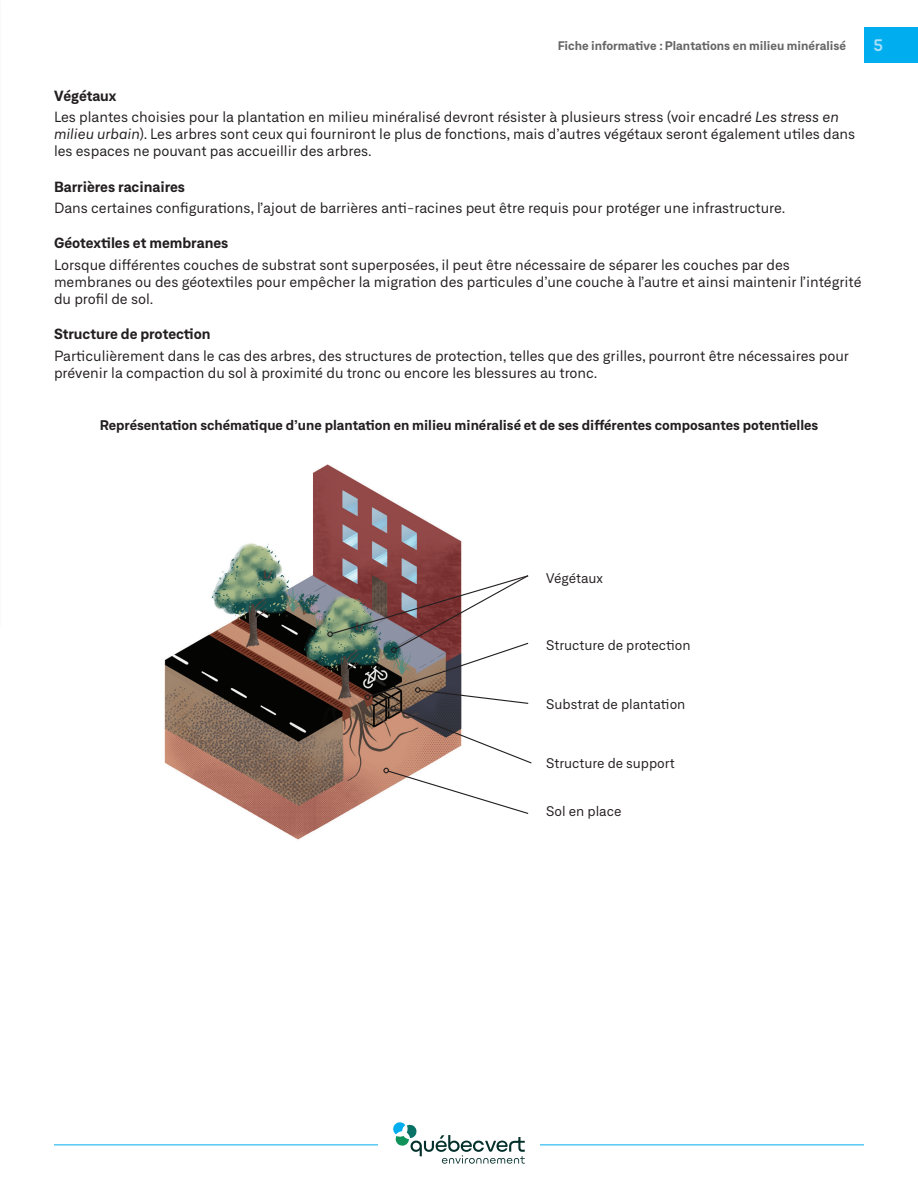
<style>
.page{position:relative;width:918px;height:1188px;background:#fff}
.page>*{position:absolute;margin:0;border:0;box-sizing:border-box;transform-origin:0 0}
.t1{font:700 15px "Ulm Grotesk";color:#aae0f9}
.Courant{font:14.25px/17.1px "Neufile Grotesk";color:#231f20}
.Heading_3{font:700 14.25px "Neufile Grotesk";color:#231f20}
.Graphique_Titre{font:700 13.5px "Neufile Grotesk";color:#231f20}
.t2{font:13.5px "Neufile Grotesk";color:#231f20}
.t3{font:700 12px "Neufile Grotesk";color:#666}
.s1{font-style:italic}
</style>
<div class="page">
<img style="left:164px;top:464px;width:298px;height:376px">
<svg style="left:327px;top:574px;width:205px;height:241px"></svg>
<hr style="left:54px;top:1144px;width:324px;height:1px;background:#00aeef">
<hr style="left:540px;top:1144px;width:324px;height:1px;background:#00aeef">
<svg style="left:393px;top:1122px;width:132px;height:42px"></svg>
<div style="left:864px;top:27px;width:54px;height:36px;background:#00aeef"></div>
<p class="t3" style="left:558px;top:38px;width:290px">Fiche informative : Plantations en milieu minéralisé</p>
<p class="t1" style="left:873px;top:36px;width:12px">5</p>
<p class="Heading_3" style="left:54px;top:86px;width:64px">Végétaux</p>
<p class="Courant" style="left:54px;top:108px;width:803px">Les plantes choisies pour la plantation en milieu minéralisé devront résister à plusieurs stress (voir encadré <span class="s1">Les stress en milieu urbain</span>). Les arbres sont ceux qui fourniront le plus de fonctions, mais d’autres végétaux seront également utiles dans les espaces ne pouvant pas accueillir des arbres.</p>
<p class="Heading_3" style="left:54px;top:177px;width:133px">Barrières racinaires</p>
<p class="Courant" style="left:54px;top:199px;width:733px">Dans certaines configurations, l’ajout de barrières anti‑racines peut être requis pour protéger une infrastructure.</p>
<p class="Heading_3" style="left:54px;top:234px;width:176px">Géotextiles et membranes</p>
<p class="Courant" style="left:54px;top:256px;width:809px">Lorsque différentes couches de substrat sont superposées, il peut être nécessaire de séparer les couches par des membranes ou des géotextiles pour empêcher la migration des particules d’une couche à l’autre et ainsi maintenir l’intégrité du profil de sol.</p>
<p class="Heading_3" style="left:54px;top:325px;width:158px">Structure de protection</p>
<p class="Courant" style="left:54px;top:347px;width:797px">Particulièrement dans le cas des arbres, des structures de protection, telles que des grilles, pourront être nécessaires pour prévenir la compaction du sol à proximité du tronc ou encore les blessures au tronc.</p>
<p class="Graphique_Titre" style="left:100px;top:416px;width:720px">Représentation schématique d’une plantation en milieu minéralisé et de ses différentes composantes potentielles</p>
<p class="t2" style="left:546px;top:569px;width:58px">Végétaux</p>
<p class="t2" style="left:546px;top:637px;width:146px">Structure de protection</p>
<p class="t2" style="left:546px;top:696px;width:141px">Substrat de plantation</p>
<p class="t2" style="left:546px;top:754px;width:130px">Structure de support</p>
<p class="t2" style="left:546px;top:803px;width:77px">Sol en place</p>
</div>
